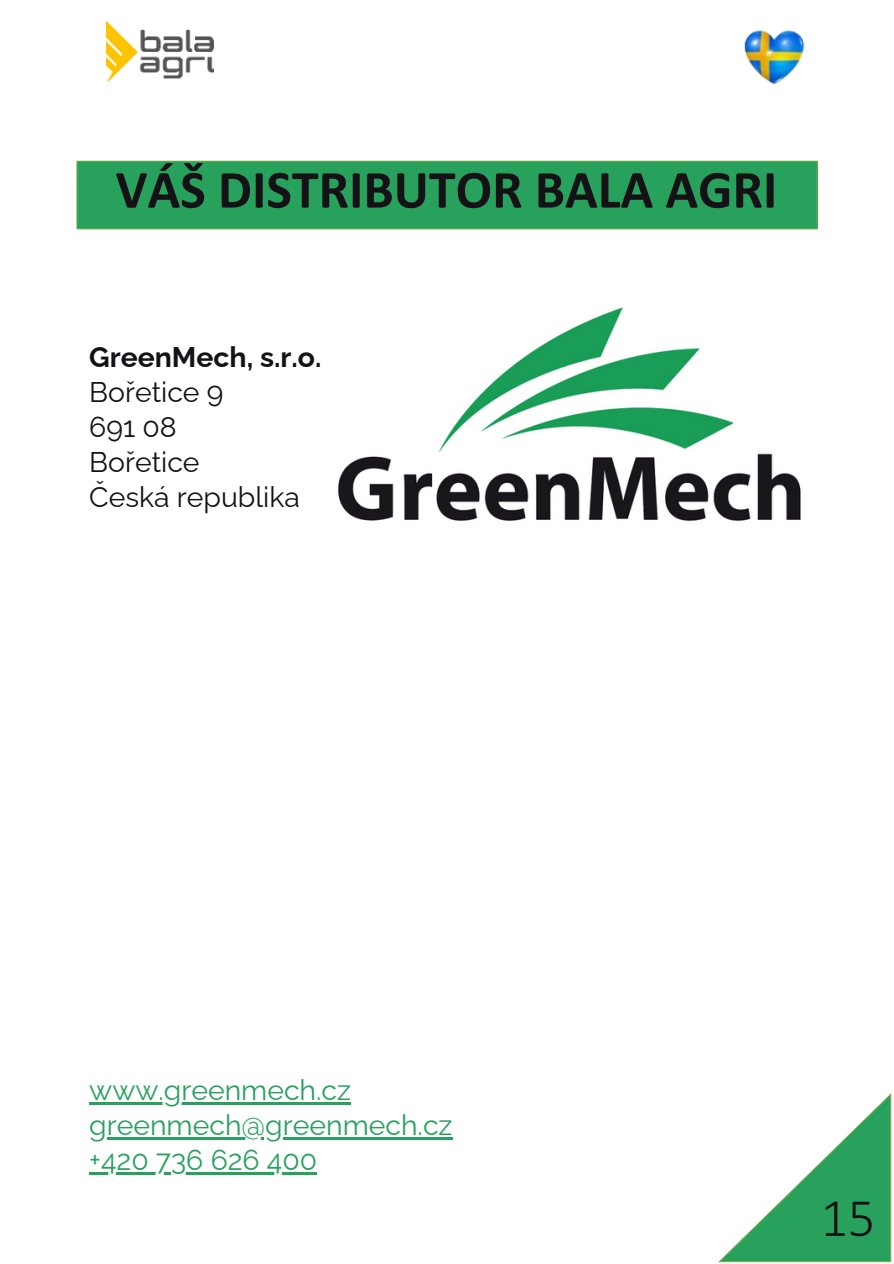
<style>
.page{position:relative;width:894px;height:1264px;background:#fff}
.page>*{position:absolute;margin:0;border:0;box-sizing:border-box;transform-origin:0 0}
.t1{font:700 54px "Calibri";color:#141217}
.t2{font:300 54px "Calibri";color:#141217}
.t3{font:28.35px "Raleway";color:#28a15d}
.t4{font:28.35px "Raleway";color:#141217}
.t5{font:700 28.35px "Raleway";color:#141217}
</style>
<div class="page">
<img style="left:106px;top:21px;width:107px;height:60px">
<svg style="left:718px;top:1093px;width:173px;height:169px"></svg>
<div style="left:77px;top:161px;width:739px;height:68px;background:#28a15d"></div>
<div style="left:77px;top:161px;width:740px;height:68px;border:1px solid #70ad47"></div>
<img style="left:338px;top:307px;width:463px;height:214px">
<hr style="left:89px;top:1102px;width:262px;height:2px;background:#28a15d">
<hr style="left:89px;top:1137px;width:363px;height:2px;background:#28a15d">
<hr style="left:89px;top:1171px;width:228px;height:3px;background:#28a15d">
<img style="left:744px;top:30px;width:61px;height:54px">
<p class="t1" style="left:115px;top:167px;width:663px">VÁŠ DISTRIBUTOR BALA AGRI</p>
<p class="t5" style="left:89px;top:340px;width:234px">GreenMech, s.r.o.</p>
<p class="t4" style="left:89px;top:375px;width:136px">Bořetice 9</p>
<p class="t4" style="left:89px;top:410px;width:89px">691 08</p>
<p class="t4" style="left:89px;top:445px;width:112px">Bořetice</p>
<p class="t4" style="left:89px;top:480px;width:212px">Česká republika</p>
<p class="t3" style="left:89px;top:1073px;width:263px">www.greenmech.cz</p>
<p class="t3" style="left:89px;top:1108px;width:365px">greenmech@greenmech.cz</p>
<p class="t3" style="left:89px;top:1143px;width:229px">+420 736 626 400</p>
<p class="t2" style="left:820px;top:1195px;width:56px">15</p>
</div>
